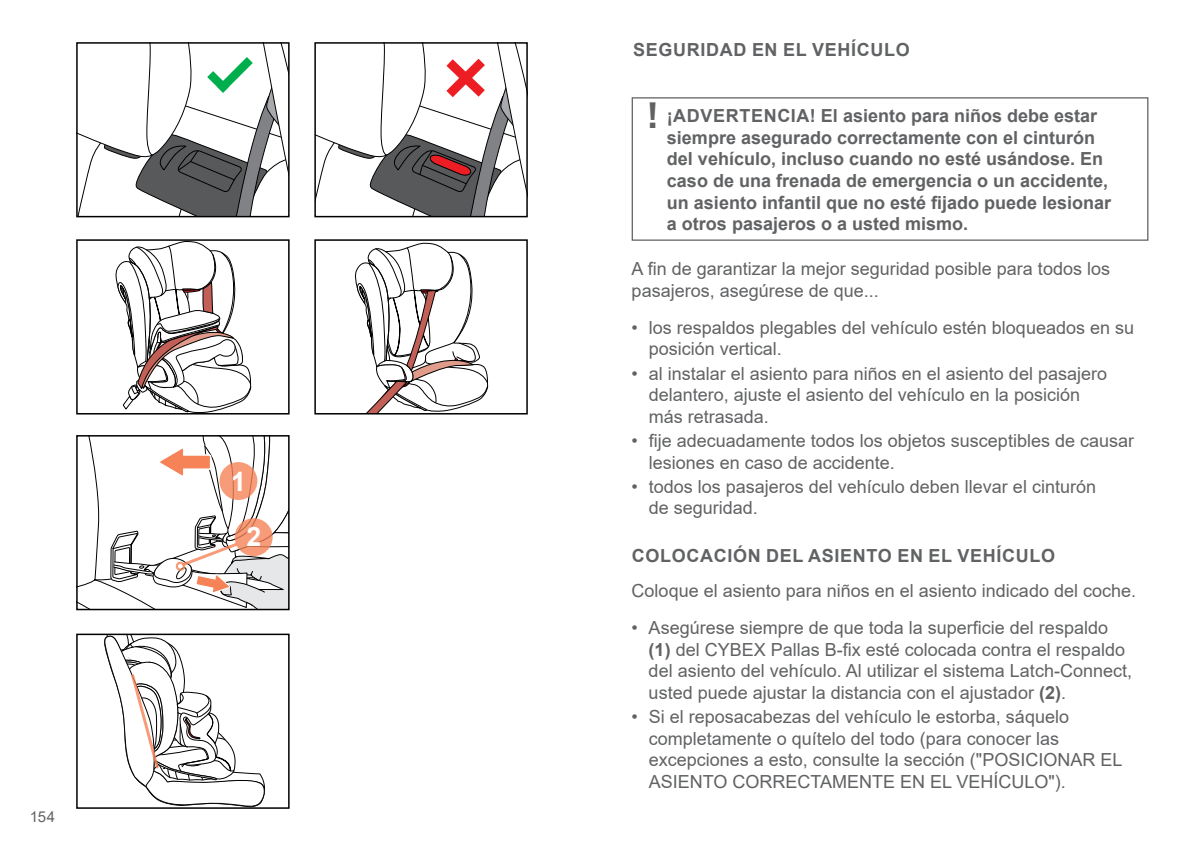
<style>
.page{position:relative;width:1191px;height:851px;background:#fff}
.page>*{position:absolute;margin:0;border:0;box-sizing:border-box;transform-origin:0 0}
.t1{font:700 26.7px "Arial";color:#fff}
.t2{font:18px/21.6px "Arial";color:#616264}
.t3{font:700 18px/21.6px "Arial";color:#616264}
.t4{font:700 18px "Arial";letter-spacing:.035em;color:#616264}
.t5{font:15px "Arial";color:#616264}
.s1{font-family:"DINOT";font-size:36px}
.s2{font-weight:700}
</style>
<div class="page">
<div style="left:631px;top:97px;width:517px;height:144px;border:1px solid #616264"></div>
<div style="left:76px;top:42px;width:214px;height:175px;border:2px solid #000"></div>
<svg style="left:77px;top:43px;width:212px;height:173px"></svg>
<svg style="left:115px;top:242px;width:137px;height:169px"></svg>
<div style="left:76px;top:239px;width:214px;height:175px;border:2px solid #000"></div>
<div style="left:76px;top:633px;width:214px;height:175px;border:2px solid #000"></div>
<div style="left:314px;top:42px;width:214px;height:175px;border:2px solid #000"></div>
<svg style="left:355px;top:242px;width:134px;height:169px"></svg>
<div style="left:314px;top:239px;width:214px;height:175px;border:2px solid #000"></div>
<div style="left:76px;top:435px;width:214px;height:175px;border:2px solid #000"></div>
<svg style="left:315px;top:43px;width:212px;height:173px"></svg>
<svg style="left:101px;top:634px;width:167px;height:174px"></svg>
<svg style="left:77px;top:436px;width:212px;height:173px"></svg>
<p class="t5" style="left:30px;top:806px;width:27px">154</p>
<h1 class="t1" style="left:231px;top:462px;width:16px">1</h1>
<h1 class="t1" style="left:247px;top:518px;width:16px">2</h1>
<p class="t4" style="left:633px;top:37px;width:278px">SEGURIDAD EN EL VEHÍCULO</p>
<p class="t3" style="left:667px;top:105px;width:446px;text-indent:-21px"><span class="s1">!</span> ¡ADVERTENCIA! El asiento para niños debe estar siempre asegurado correctamente con el cinturón del vehículo, incluso cuando no esté usándose. En caso de una frenada de emergencia o un accidente, un asiento infantil que no esté fijado puede lesionar a otros pasajeros o a usted mismo.</p>
<p class="t2" style="left:631px;top:258px;width:480px">A fin de garantizar la mejor seguridad posible para todos los pasajeros, asegúrese de que...</p>
<p class="t2" style="left:648px;top:316px;width:487px;text-indent:-17px">• los respaldos plegables del vehículo estén bloqueados en su posición vertical.</p>
<p class="t2" style="left:648px;top:362px;width:460px;text-indent:-17px">• al instalar el asiento para niños en el asiento del pasajero delantero, ajuste el asiento del vehículo en la posición más retrasada.</p>
<p class="t2" style="left:648px;top:430px;width:487px;text-indent:-17px">• fije adecuadamente todos los objetos susceptibles de causar lesiones en caso de accidente.</p>
<p class="t2" style="left:648px;top:475px;width:449px;text-indent:-17px">• todos los pasajeros del vehículo deben llevar el cinturón de seguridad.</p>
<p class="t4" style="left:632px;top:542px;width:424px">COLOCACIÓN DEL ASIENTO EN EL VEHÍCULO</p>
<p class="t2" style="left:631px;top:579px;width:506px">Coloque el asiento para niños en el asiento indicado del coche.</p>
<p class="t2" style="left:648px;top:616px;width:485px;text-indent:-17px">• Asegúrese siempre de que toda la superficie del respaldo <span class="s2">(1)</span> del CYBEX Pallas B-fix esté colocada contra el respaldo del asiento del vehículo. Al utilizar el sistema Latch-Connect, usted puede ajustar la distancia con el ajustador <span class="s2">(2)</span>.</p>
<p class="t2" style="left:648px;top:705px;width:475px;text-indent:-17px">• Si el reposacabezas del vehículo le estorba, sáquelo completamente o quítelo del todo (para conocer las excepciones a esto, consulte la sección ("POSICIONAR EL ASIENTO CORRECTAMENTE EN EL VEHÍCULO").</p>
</div>
